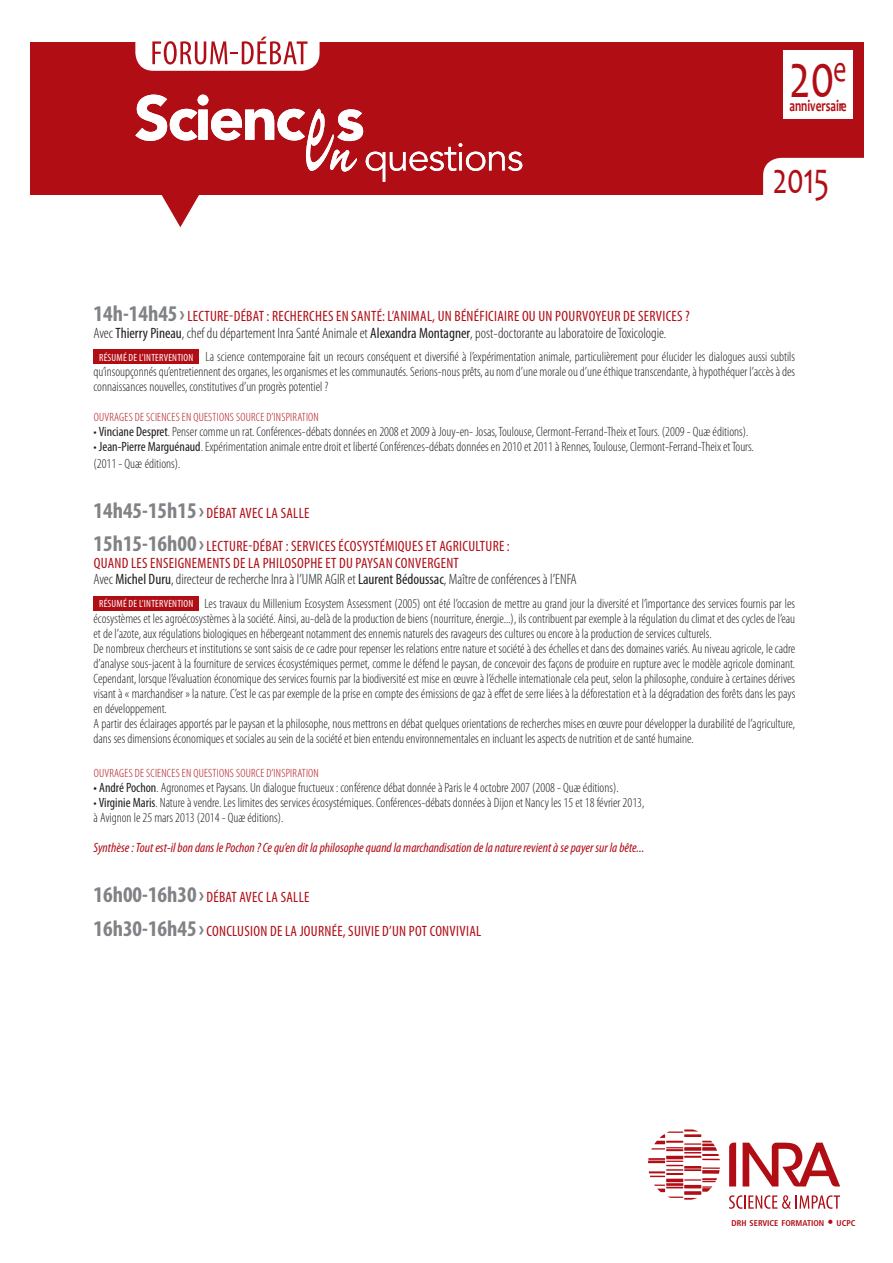
<style>
.page{position:relative;width:893px;height:1263px;background:#fff}
.page>*{position:absolute;margin:0;border:0;box-sizing:border-box;transform-origin:0 0}
.t1{font:64.5px "Candara";color:#b00d15;scale:.7 1}
.t2{font:45px "Candara";color:#b00d15;scale:.7 1}
.t3{font:700 16.05px "Candara";color:#b00d15;scale:.7 1}
.t4{font:condensed 15px/16.5px "Myriad Pro";letter-spacing:.02em;color:#b00d15}
.t5{font:300 condensed 15px/16.5px "Myriad Pro";color:#231f20}
.t6{font:300 condensed 13.5px/15px "Myriad Pro";color:#231f20}
.t7{font:italic condensed 13.5px "Myriad Pro";color:#b00d15}
.t8{font:300 condensed 12px "Myriad Pro";letter-spacing:.02em;color:#b00d15}
.t9{font:700 condensed 8.4px "Frutiger";color:#b00d15}
.s1{font-weight:700;font-size:22.5px;color:#808285}
.s2{font-weight:400;color:#b00d15}
.s3{font-weight:400}
.s4{font-weight:400;font-size:10.5px;color:#fff}
.s5{font-weight:300;color:#231f20}
.s6{color:#231f20}
.s7{font-size:12px}
</style>
<div class="page">
<svg style="left:729px;top:1143px;width:111px;height:43px"></svg>
<svg style="left:648px;top:1129px;width:72px;height:71px"></svg>
<svg style="left:729px;top:1195px;width:111px;height:14px"></svg>
<div style="left:30px;top:43px;width:833px;height:152px;background:#b00d15"></div>
<div style="left:135px;top:0;width:185px;height:71px;background:#fff;border-radius:18px"></div>
<svg style="left:135px;top:95px;width:387px;height:132px"></svg>
<div style="left:783px;top:50px;width:70px;height:69px;background:#fff"></div>
<svg style="left:152px;top:37px;width:156px;height:27px"></svg>
<div style="left:763px;top:158px;width:121px;height:55px;background:#fff;border-radius:18px"></div>
<div style="left:94px;top:349px;width:105px;height:15px;background:#b00d15"></div>
<div style="left:94px;top:596px;width:105px;height:15px;background:#b00d15"></div>
<h1 class="t1" style="left:789px;top:35px;width:83px">20<sup>e</sup></h1>
<p class="t3" style="left:789px;top:96px;width:83px">anniversaire</p>
<h2 class="t2" style="left:773px;top:150px;width:82px">2015</h2>
<p class="t5" style="left:94px;top:308px;width:598px"><span class="s1">14h-14h45›</span><span class="s2">LECTURE-DÉBAT : RECHERCHES EN SANTÉ: L’ANIMAL, UN BÉNÉFICIAIRE OU UN POURVOYEUR DE SERVICES ?<br></span>Avec <span class="s3">Thierry Pineau</span>, chef du département Inra Santé Animale et <span class="s3">Alexandra Montagner</span>, post-doctorante au laboratoire de Toxicologie.</p>
<p class="t6" style="left:94px;top:350px;width:703px;text-align:justify;text-indent:6px"><span class="s4">RÉSUMÉ DE L’INTERVENTION</span> La science contemporaine fait un recours conséquent et diversifié à l’expérimentation animale, particulièrement pour élucider les dialogues aussi subtils qu’insoupçonnés qu’entretiennent des organes, les organismes et les communautés. Serions-nous prêts, au nom d’une morale ou d’une éthique transcendante, à hypothéquer l’accès à des connaissances nouvelles, constitutives d’un progrès potentiel ?</p>
<p class="t8" style="left:94px;top:411px;width:227px">OUVRAGES DE SCIENCES EN QUESTIONS SOURCE D’INSPIRATION</p>
<p class="t6" style="left:94px;top:425px;width:656px">• <span class="s3">Vinciane Despret</span>. Penser comme un rat. Conférences-débats données en 2008 et 2009 à Jouy-en- Josas, Toulouse, Clermont-Ferrand-Theix et Tours. (2009 - Quæ éditions).</p>
<p class="t6" style="left:94px;top:439px;width:662px;line-height:16.5px">• <span class="s3">Jean-Pierre Marguénaud</span>. Expérimentation animale entre droit et liberté Conférences-débats données en 2010 et 2011 à Rennes, Toulouse, Clermont-Ferrand-Theix et Tours. (2011 - Quæ éditions).</p>
<p class="t4" style="left:94px;top:505px;width:217px"><span class="s1">14h45-15h15›</span> DÉBAT AVEC LA SALLE</p>
<p class="t4" style="left:94px;top:538px;width:485px"><span class="s1">15h15-16h00›</span>LECTURE-DÉBAT : SERVICES ÉCOSYSTÉMIQUES ET AGRICULTURE :<br>QUAND LES ENSEIGNEMENTS DE LA PHILOSOPHE ET DU PAYSAN CONVERGENT<br><span class="s5">Avec</span> <span class="s6">Michel Duru</span><span class="s5">, directeur de recherche Inra à l’UMR AGIR et</span> <span class="s6">Laurent Bédoussac</span><span class="s5">, Maître de conférences à l’ENFA</span></p>
<p class="t6" style="left:94px;top:596px;width:703px;text-indent:6px"><span class="s4">RÉSUMÉ DE L’INTERVENTION</span> Les travaux du Millenium Ecosystem Assessment (2005) ont été l’occasion de mettre au grand jour la diversité et l’importance des services fournis par les écosystèmes et les agroécosystèmes à la société. Ainsi, au-delà de la production de biens (nourriture, énergie...), ils contribuent par exemple à la régulation du climat et des cycles de l’eau et de l’azote, aux régulations biologiques en hébergeant notamment des ennemis naturels des ravageurs des cultures ou encore à la production de services culturels.<br>De nombreux chercheurs et institutions se sont saisis de ce cadre pour repenser les relations entre nature et société à des échelles et dans des domaines variés. Au niveau agricole, le cadre d’analyse sous-jacent à la fourniture de services écosystémiques permet, comme le défend le paysan, de concevoir des façons de produire en rupture avec le modèle agricole dominant.<br>Cependant, lorsque l’évaluation économique des services fournis par la biodiversité est mise en œuvre à l’échelle internationale cela peut, selon la philosophe, conduire à certaines dérives visant à « marchandiser » la nature. C’est le cas par exemple de la prise en compte des émissions de gaz à effet de serre liées à la déforestation et à la dégradation des forêts dans les pays en développement.<br>A partir des éclairages apportés par le paysan et la philosophe, nous mettrons en débat quelques orientations de recherches mises en œuvre pour développer la durabilité de l’agriculture, dans ses dimensions économiques et sociales au sein de la société et bien entendu environnementales en incluant les aspects de nutrition et de santé humaine.</p>
<p class="t8" style="left:94px;top:767px;width:227px">OUVRAGES DE SCIENCES EN QUESTIONS SOURCE D’INSPIRATION</p>
<p class="t6" style="left:94px;top:780px;width:527px"><span class="s3">• André Pochon</span>. Agronomes et Paysans. Un dialogue fructueux : conférence débat donnée à Paris le 4 octobre 2007 (2008 - Quæ éditions).</p>
<p class="t6" style="left:94px;top:795px;width:552px">• <span class="s3">Virginie Maris</span>. Nature à vendre. Les limites des services écosystémiques. Conférences-débats données à Dijon et Nancy les 15 et 18 février 2013, à Avignon le 25 mars 2013 (2014 - Quæ éditions).</p>
<p class="t7" style="left:94px;top:840px;width:552px">Synthèse : Tout est-il bon dans le Pochon ? Ce qu’en dit la philosophe quand la marchandisation de la nature revient à se payer sur la bête...</p>
<p class="t4" style="left:94px;top:889px;width:217px"><span class="s1">16h00-16h30›</span> DÉBAT AVEC LA SALLE</p>
<p class="t4" style="left:94px;top:923px;width:389px"><span class="s1">16h30-16h45›</span>CONCLUSION DE LA JOURNÉE, SUIVIE D’UN POT CONVIVIAL</p>
<p class="t9" style="left:731px;top:1218px;width:126px">DRH SERVICE FORMATION <span class="s7">•</span> UCPC</p>
</div>
